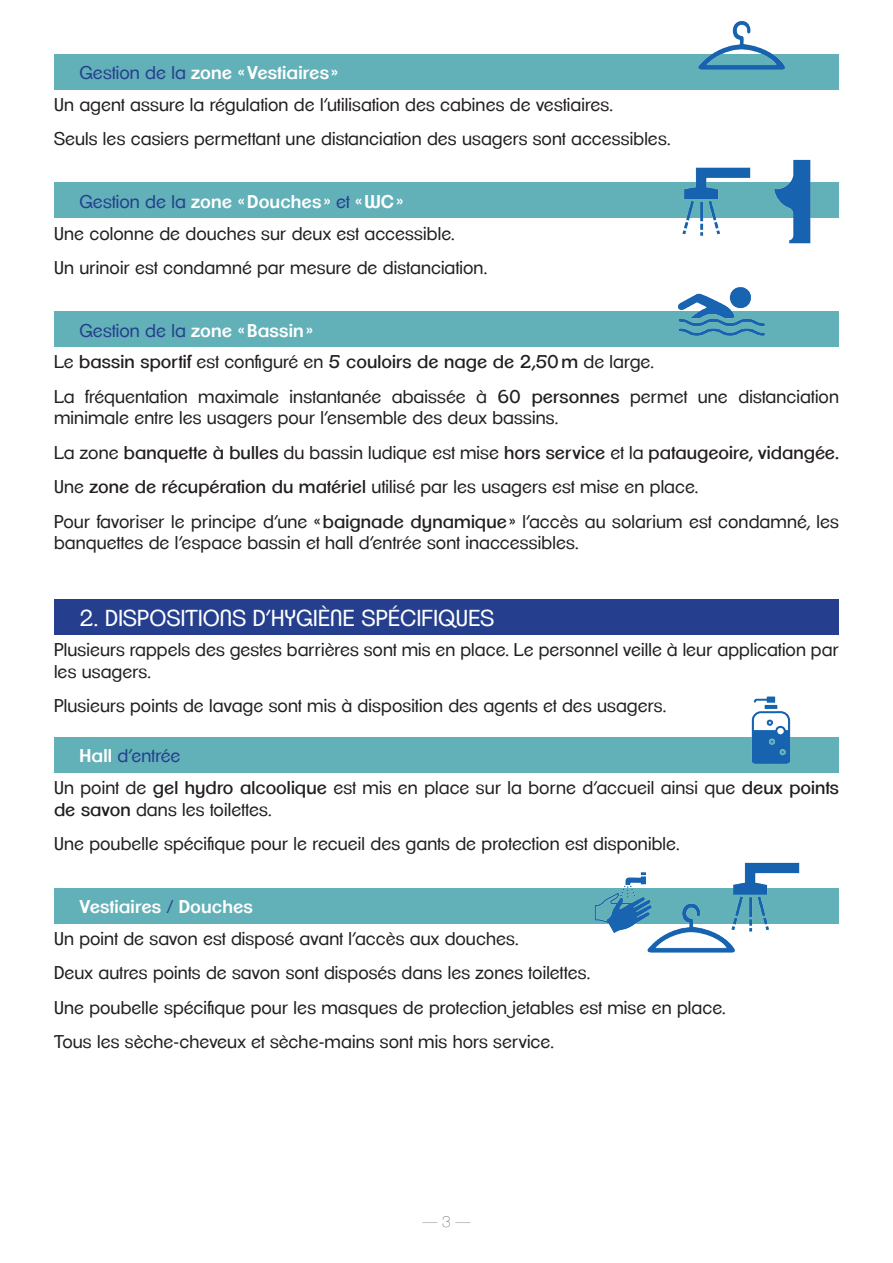
<style>
.page{position:relative;width:893px;height:1263px;background:#fff}
.page>*{position:absolute;margin:0;border:0;box-sizing:border-box;transform-origin:0 0}
.t1{font:22.5px "Clemente P Dag";letter-spacing:.01em;color:#fff}
.t2{font:18px/21.6px "Clemente P Dag";letter-spacing:.005em;color:#231f20}
.t3{font:18px "Clemente P Dai";letter-spacing:.005em;color:#231f20}
.t4{font:600 18px "Clemente P Dak";letter-spacing:.005em;color:#fff}
.t5{font:18px "Clemente P Dag";letter-spacing:.01em;color:#253f8e}
.s1{font-family:"Clemente P Dag";font-weight:400;color:#253f8e}
.s2{font-family:"Clemente P Dag"}
.s3{font-family:"Clemente P Dai"}
.s4{font-family:"Clemente P Dak";font-weight:600;color:#fff}
</style>
<div class="page">
<div style="left:54px;top:54px;width:785px;height:35px;background:#62b0b8"></div>
<div style="left:54px;top:183px;width:785px;height:35px;background:#62b0b8"></div>
<div style="left:54px;top:312px;width:785px;height:35px;background:#62b0b8"></div>
<div style="left:54px;top:600px;width:785px;height:35px;background:#253f8e"></div>
<div style="left:54px;top:738px;width:785px;height:35px;background:#62b0b8"></div>
<div style="left:54px;top:888px;width:785px;height:35px;background:#62b0b8"></div>
<img style="left:698px;top:21px;width:87px;height:49px">
<img style="left:647px;top:903px;width:88px;height:50px">
<img style="left:667px;top:167px;width:97px;height:69px">
<img style="left:716px;top:862px;width:98px;height:80px">
<img style="left:770px;top:159px;width:46px;height:85px">
<img style="left:733px;top:696px;width:75px;height:68px">
<img style="left:662px;top:287px;width:108px;height:49px">
<img style="left:588px;top:872px;width:68px;height:63px">
<p class="t4" style="left:80px;top:62px;width:260px"><span class="s1">Gestion de la</span> zone «Vestiaires»</p>
<p class="t2" style="left:54px;top:93px;width:561px">Un agent assure la régulation de l’utilisation des cabines de vestiaires.</p>
<p class="t2" style="left:54px;top:128px;width:618px">Seuls les casiers permettant une distanciation des usagers sont accessibles.</p>
<p class="t4" style="left:80px;top:191px;width:325px"><span class="s1">Gestion de la</span> zone «Douches» <span class="s1">et</span> «WC»</p>
<p class="t2" style="left:54px;top:222px;width:402px">Une colonne de douches sur deux est accessible.</p>
<p class="t2" style="left:54px;top:257px;width:435px">Un urinoir est condamné par mesure de distanciation.</p>
<p class="t4" style="left:80px;top:319px;width:235px"><span class="s1">Gestion de la</span> zone «Bassin»</p>
<p class="t3" style="left:54px;top:351px;width:601px"><span class="s2">Le</span> bassin sportif <span class="s2">est configuré en</span> 5 couloirs de nage de 2,50m <span class="s2">de large.</span></p>
<p class="t2" style="left:54px;top:386px;width:786px">La fréquentation maximale instantanée abaissée à <span class="s3">60 personnes</span> permet une distanciation minimale entre les usagers pour l’ensemble des deux bassins.</p>
<p class="t3" style="left:54px;top:442px;width:786px"><span class="s2">La zone</span> banquette à bulles <span class="s2">du bassin ludique est mise</span> hors service <span class="s2">et la</span> pataugeoire, vidangée.</p>
<p class="t2" style="left:54px;top:476px;width:646px">Une <span class="s3">zone de récupération du matériel</span> utilisé par les usagers est mise en place.</p>
<p class="t2" style="left:54px;top:510px;width:786px">Pour favoriser le principe d’une <span class="s3">«baignade dynamique»</span> l’accès au solarium est condamné, les banquettes de l’espace bassin et hall d’entrée sont inaccessibles.</p>
<p class="t1" style="left:80px;top:605px;width:416px">2. DISPOSITIONS D’HYGIÈNE SPÉCIFIQUES</p>
<p class="t2" style="left:54px;top:639px;width:786px">Plusieurs rappels des gestes barrières sont mis en place. Le personnel veille à leur application par les usagers.</p>
<p class="t2" style="left:54px;top:695px;width:614px">Plusieurs points de lavage sont mis à disposition des agents et des usagers.</p>
<p class="t5" style="left:80px;top:745px;width:103px"><span class="s4">Hall</span> d’entrée</p>
<p class="t2" style="left:54px;top:777px;width:786px">Un point de <span class="s3">gel hydro alcoolique</span> est mis en place sur la borne d’accueil ainsi que <span class="s3">deux points de savon</span> dans les toilettes.</p>
<p class="t2" style="left:54px;top:833px;width:627px">Une poubelle spécifique pour le recueil des gants de protection est disponible.</p>
<p class="t4" style="left:80px;top:896px;width:175px">Vestiaires <span class="s1">/</span> Douches</p>
<p class="t2" style="left:54px;top:927px;width:466px">Un point de savon est disposé avant l’accès aux douches.</p>
<p class="t2" style="left:54px;top:962px;width:538px">Deux autres points de savon sont disposés dans les zones toilettes.</p>
<p class="t2" style="left:54px;top:996px;width:673px">Une poubelle spécifique pour les masques de protection jetables est mise en place.</p>
<p class="t2" style="left:54px;top:1031px;width:501px">Tous les sèche-cheveux et sèche-mains sont mis hors service.</p>
</div>
